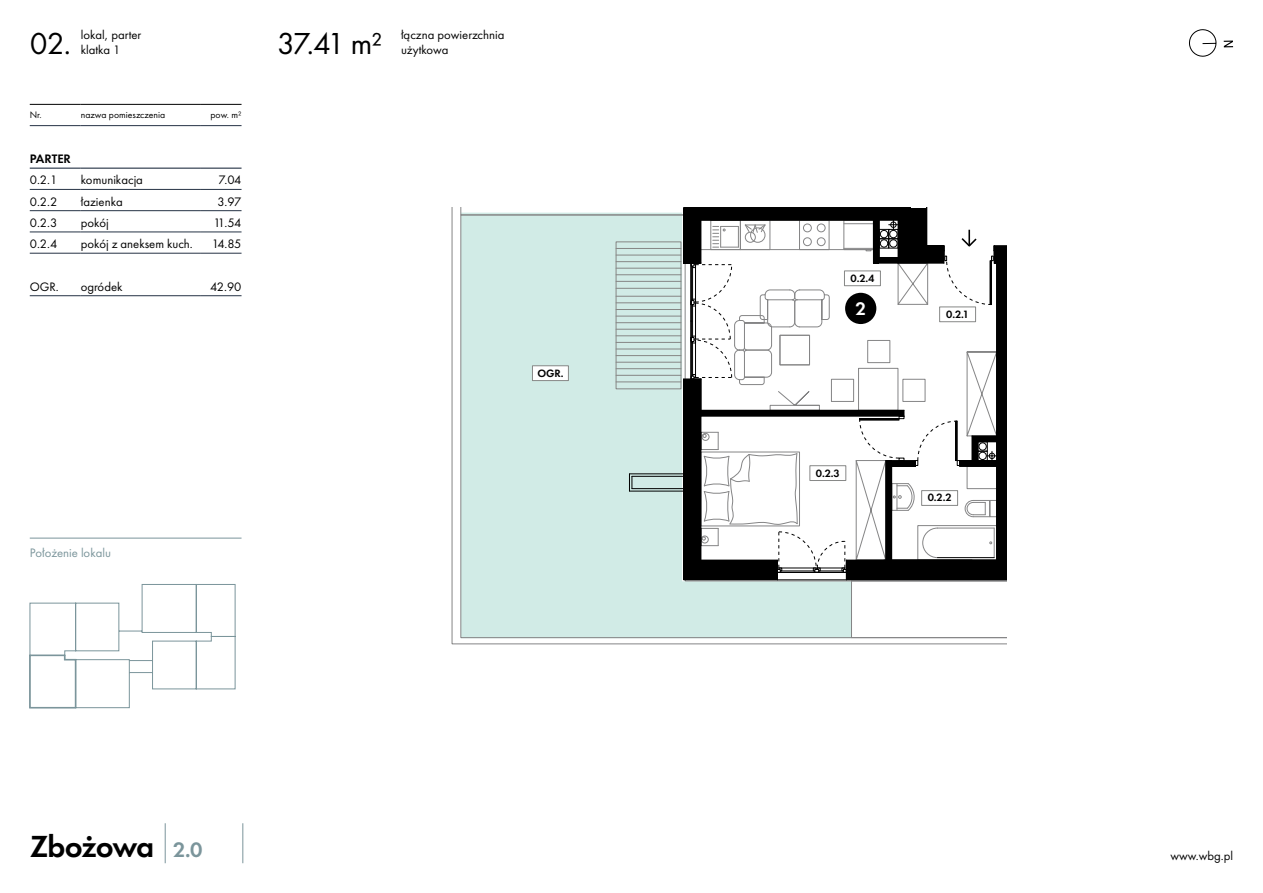
<style>
.page{position:relative;width:1263px;height:893px;background:#fff}
.page>*{position:absolute;margin:0;border:0;box-sizing:border-box;transform-origin:0 0}
.t1{font:600 31.65px "Futura PT";letter-spacing:-.035em;color:#000}
.t2{font:31.5px "Futura PT";letter-spacing:-.05em;color:#000}
.t3{font:600 18.9px "Futura PT";color:#fff}
.t4{font:12.75px/15px "Futura PT";color:#000}
.t5{font:12.75px "Futura PT";color:#7b959b}
.t6{font:600 12.75px "Futura PT";color:#000}
.t7{font:600 10.95px "Futura PT";color:#000}
.t8{font:9.75px "Futura PT";color:#000}
.s1{font-size:21.75px;color:#7b959b}
</style>
<div class="page">
<svg style="left:1189px;top:29px;width:28px;height:28px"></svg>
<svg style="left:1224px;top:41px;width:9px;height:6px"></svg>
<hr style="left:165px;top:823px;width:1px;height:40px;background:#7b959b">
<hr style="left:242px;top:823px;width:1px;height:40px;background:#7b959b">
<hr style="left:30px;top:168px;width:51px;height:1px;background:#253245">
<hr style="left:81px;top:168px;width:120px;height:1px;background:#253245">
<hr style="left:201px;top:168px;width:41px;height:1px;background:#253245">
<hr style="left:30px;top:189px;width:51px;height:1px;background:#253245">
<hr style="left:81px;top:189px;width:120px;height:1px;background:#253245">
<hr style="left:201px;top:189px;width:41px;height:1px;background:#253245">
<hr style="left:30px;top:210px;width:51px;height:1px;background:#253245">
<hr style="left:81px;top:210px;width:120px;height:1px;background:#253245">
<hr style="left:201px;top:210px;width:41px;height:1px;background:#253245">
<hr style="left:30px;top:232px;width:51px;height:1px;background:#253245">
<hr style="left:81px;top:232px;width:120px;height:1px;background:#253245">
<hr style="left:201px;top:232px;width:41px;height:1px;background:#253245">
<hr style="left:30px;top:253px;width:51px;height:1px;background:#253245">
<hr style="left:81px;top:253px;width:120px;height:1px;background:#253245">
<hr style="left:201px;top:253px;width:41px;height:1px;background:#253245">
<hr style="left:30px;top:125px;width:51px;height:1px;background:#253245">
<hr style="left:81px;top:125px;width:120px;height:1px;background:#253245">
<hr style="left:201px;top:125px;width:41px;height:1px;background:#253245">
<hr style="left:30px;top:104px;width:51px;height:1px;background:#000">
<hr style="left:81px;top:104px;width:120px;height:1px;background:#000">
<hr style="left:201px;top:104px;width:41px;height:1px;background:#000">
<hr style="left:30px;top:295px;width:51px;height:1px;background:#253245">
<hr style="left:81px;top:295px;width:120px;height:1px;background:#253245">
<hr style="left:201px;top:295px;width:41px;height:1px;background:#253245">
<svg style="left:451px;top:208px;width:556px;height:437px"></svg>
<svg style="left:460px;top:208px;width:547px;height:430px"></svg>
<div style="left:532px;top:366px;width:36px;height:15px;background:#fff"></div>
<div style="left:532px;top:366px;width:37px;height:15px;border:1px solid #878887"></div>
<hr style="left:30px;top:538px;width:212px;height:1px;background:#7b959b">
<svg style="left:29px;top:584px;width:206px;height:125px"></svg>
<h2 class="t2" style="left:30px;top:25px;width:43px">02.</h2>
<p class="t4" style="left:401px;top:28px;width:105px">łączna powierzchnia</p>
<p class="t4" style="left:81px;top:28px;width:62px">lokal, parter klatka 1</p>
<h2 class="t2" style="left:277px;top:25px;width:107px">37.41 m²</h2>
<p class="t4" style="left:401px;top:43px;width:49px">użytkowa</p>
<p class="t8" style="left:30px;top:109px;width:14px">Nr.</p>
<p class="t8" style="left:81px;top:109px;width:86px">nazwa pomieszczenia</p>
<p class="t8" style="left:210px;top:109px;width:33px">pow. m²</p>
<p class="t6" style="left:30px;top:151px;width:43px">PARTER</p>
<p class="t4" style="left:30px;top:172px;width:29px">0.2.1</p>
<p class="t4" style="left:81px;top:172px;width:64px">komunikacja</p>
<p class="t4" style="left:218px;top:172px;width:25px">7.04</p>
<p class="t4" style="left:30px;top:194px;width:29px">0.2.2</p>
<p class="t4" style="left:81px;top:194px;width:43px">łazienka</p>
<p class="t4" style="left:217px;top:194px;width:26px">3.97</p>
<p class="t4" style="left:30px;top:215px;width:29px">0.2.3</p>
<p class="t4" style="left:81px;top:215px;width:29px">pokój</p>
<p class="t4" style="left:213px;top:215px;width:30px">11.54</p>
<p class="t4" style="left:30px;top:236px;width:29px">0.2.4</p>
<p class="t4" style="left:81px;top:236px;width:114px">pokój z aneksem kuch.</p>
<p class="t4" style="left:212px;top:236px;width:31px">14.85</p>
<p class="t4" style="left:30px;top:279px;width:31px">OGR.</p>
<p class="t4" style="left:81px;top:279px;width:43px">ogródek</p>
<p class="t4" style="left:210px;top:279px;width:33px">42.90</p>
<p class="t7" style="left:537px;top:366px;width:28px">OGR.</p>
<p class="t5" style="left:30px;top:545px;width:83px">Położenie lokalu</p>
<h1 class="t1" style="left:30px;top:826px;width:174px">Zbożowa <span class="s1">2.0</span></h1>
<p class="t7" style="left:850px;top:271px;width:25px">0.2.4</p>
<h3 class="t3" style="left:855px;top:297px;width:17px">21</h3>
<p class="t7" style="left:946px;top:307px;width:24px">0.2.1</p>
<p class="t7" style="left:816px;top:466px;width:25px">0.2.3</p>
<p class="t7" style="left:928px;top:491px;width:25px">0.2.2</p>
<p class="t4" style="left:1170px;top:849px;width:64px">www.wbg.pl</p>
</div>
